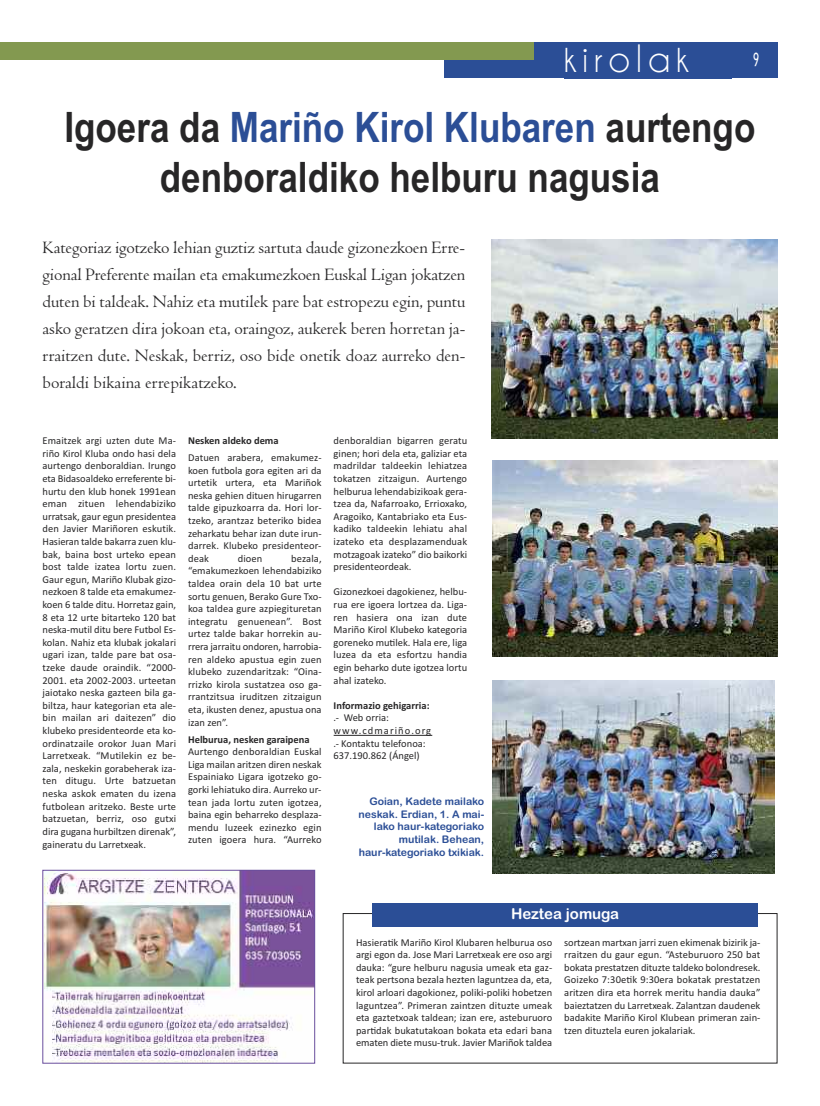
<style>
.page{position:relative;width:820px;height:1106px;background:#fff}
.page>*{position:absolute;margin:0;border:0;box-sizing:border-box;transform-origin:0 0}
.t1{font:700 42px/50px "Arial";color:#272627;text-align:center;scale:.83 1}
.t2{font:40px "Champagne&Limousines";letter-spacing:.15em;color:#fff}
.t3{font:700 19.2px "Champagne&Limousines";color:#fff;scale:.62 1}
.t4{font:18px/27px "Centaur";color:#272627;text-align:justify}
.t5{font:15px "Arial Rounded MT Bold";color:#fff}
.t6{font:10.5px/12.6px "Calibri";color:#272627;text-align:justify}
.t7{font:10.5px/12.6px "Arial Rounded MT Bold";color:#2b4e96;text-align:right}
.t8{font:700 10.5px "Calibri";color:#272627}
.s1{color:#2b4e96}
</style>
<div class="page">
<div style="left:443px;top:43px;width:334px;height:35px;background:#2b4e96"></div>
<div style="left:0;top:43px;width:533px;height:17px;background:#839950"></div>
<img style="left:491px;top:239px;width:286px;height:199px">
<img style="left:492px;top:460px;width:285px;height:197px">
<img style="left:492px;top:681px;width:282px;height:192px">
<div style="left:563px;top:45px;width:168px;height:34px;background:#2b4e96"></div>
<hr style="left:333px;top:735px;width:99px;height:1px;background:#272627">
<div style="left:372px;top:903px;width:385px;height:23px;background:#2b4e96"></div>
<img style="left:45px;top:872px;width:268px;height:189px">
<div style="left:43px;top:870px;width:272px;height:193px;border:1px solid #6a4f9d"></div>
<h2 class="t2" style="left:563px;top:35px;width:126px">kirolak</h2>
<h3 class="t3" style="left:752px;top:48px;width:12px">9</h3>
<h1 class="t1" style="left:64px;top:102px;width:833px">Igoera da <span class="s1">Mariño Kirol Klubaren</span> aurtengo denboraldiko helburu nagusia</h1>
<p class="t4" style="left:43px;top:233px;width:424px">Kategoriaz igotzeko lehian guztiz sartuta daude gizonezkoen Erre&shy;gional Preferente mailan eta emakumezkoen Euskal Ligan jokatzen duten bi taldeak. Nahiz eta mutilek pare bat estropezu egin, puntu asko geratzen dira jokoan eta, oraingoz, aukerek beren horretan ja&shy;rraitzen dute. Neskak, berriz, oso bide onetik doaz aurreko den&shy;boraldi bikaina errepikatzeko.</p>
<p class="t6" style="left:43px;top:434px;width:135px">Emaitzek argi uzten dute Ma&shy;riño Kirol Kluba ondo hasi dela aurtengo denboraldian. Irungo eta Bidasoaldeko erreferente bi&shy;hurtu den klub honek 1991ean eman zituen lehendabiziko urratsak, gaur egun presidentea den Javier Mariñoren eskutik.<br>Hasieran talde bakarra zuen klu&shy;bak, baina bost urteko epean bost talde izatea lortu zuen.<br>Gaur egun, Mariño Klubak gizo&shy;nezkoen 8 talde eta emakumez&shy;koen 6 talde ditu. Horretaz gain, 8 eta 12 urte bitarteko 120 bat neska-mutil ditu bere Futbol Es&shy;kolan. Nahiz eta klubak jokalari ugari izan, talde pare bat osa&shy;tzeke daude oraindik. “2000- 2001. eta 2002-2003. urteetan jaiotako neska gazteen bila ga&shy;biltza, haur kategorian eta ale&shy;bin mailan ari daitezen” dio klubeko presidenteorde eta ko&shy;ordinatzaile orokor Juan Mari Larretxeak. “Mutilekin ez be&shy;zala, neskekin gorabeherak iza&shy;ten ditugu. Urte batzuetan neska askok ematen du izena futbolean aritzeko. Beste urte batzuetan, berriz, oso gutxi dira gugana hurbiltzen direnak”, gaineratu du Larretxeak.</p>
<p class="t8" style="left:188px;top:434px;width:92px">Nesken aldeko dema</p>
<p class="t6" style="left:188px;top:451px;width:135px">Datuen arabera, emakumez&shy;koen futbola gora egiten ari da urtetik urtera, eta Mariñok neska gehien dituen hirugarren talde gipuzkoarra da. Hori lor&shy;tzeko, arantzaz beteriko bidea zeharkatu behar izan dute irun&shy;darrek. Klubeko presidenteor&shy;deak</p>
<p class="t6" style="left:188px;top:552px;width:135px;text-indent:103px">bezala, “emakumezkoen lehendabiziko taldea orain dela 10 bat urte sortu genuen, Berako Gure Txo&shy;koa taldea gure azpiegituretan integratu genuenean”. Bost urtez talde bakar horrekin au&shy;rrera jarraitu ondoren, harrobia&shy;ren aldeko apustua egin zuen klubeko zuzendaritzak: “Oina&shy;rrizko kirola sustatzea oso ga&shy;rrantzitsua iruditzen zitzaigun eta, ikusten denez, apustua ona izan zen”.</p>
<p class="t8" style="left:188px;top:732px;width:123px">Helburua, nesken garaipena</p>
<p class="t6" style="left:188px;top:745px;width:135px">Aurtengo denboraldian Euskal Liga mailan aritzen diren neskak Espainiako Ligara igotzeko go&shy;gorki lehiatuko dira. Aurreko ur&shy;tean jada lortu zuten igotzea, baina egin beharreko desplaza&shy;mendu luzeek ezinezko egin zuten igoera hura. “Aurreko</p>
<p class="t6" style="left:238px;top:552px;width:26px">dioen</p>
<p class="t6" style="left:333px;top:434px;width:135px">denboraldian bigarren geratu ginen; hori dela eta, galiziar eta madrildar taldeekin lehiatzea tokatzen zitzaigun. Aurtengo helburua lehendabizikoak gera&shy;tzea da, Nafarroako, Errioxako, Aragoiko, Kantabriako eta Eus&shy;kadiko taldeekin lehiatu ahal izateko eta desplazamenduak motzagoak izateko” dio baikorki presidenteordeak.</p>
<p class="t6" style="left:333px;top:585px;width:135px">Gizonezkoei dagokienez, helbu&shy;rua ere igoera lortzea da. Liga&shy;ren hasiera ona izan dute Mariño Kirol Klubeko kategoria goreneko mutilek. Hala ere, liga luzea da eta esfortzu handia egin beharko dute igotzea lortu ahal izateko.</p>
<p class="t8" style="left:333px;top:699px;width:97px">Informazio gehigarria:</p>
<p class="t6" style="left:333px;top:711px;width:99px;text-align:left">.- Web orria: www.cdmariño.org .- Kontaktu telefonoa:<br>637.190.862 (Ángel)</p>
<p class="t7" style="left:358px;top:795px;width:127px">Goian, Kadete mailako neskak. Erdian, 1. A mai&shy;lako haur-kategoriako mutilak. Behean, haur-kategoriako txikiak.</p>
<h3 class="t5" style="left:511px;top:904px;width:109px">Heztea jomuga</h3>
<p class="t6" style="left:356px;top:935px;width:197px">Hasieratik Mariño Kirol Klubaren helburua oso argi egon da. Jose Mari Larretxeak ere oso argi dauka: “gure helburu nagusia umeak eta gaz&shy;teak pertsona bezala hezten laguntzea da, eta, kirol arloari dagokionez, poliki-poliki hobetzen laguntzea”. Primeran zaintzen dituzte umeak eta gaztetxoak taldean; izan ere, asteburuoro partidak bukatutakoan bokata eta edari bana ematen diete musu-truk. Javier Mariñok taldea</p>
<p class="t6" style="left:564px;top:935px;width:197px">sortzean martxan jarri zuen ekimenak bizirik ja&shy;rraitzen du gaur egun. “Asteburuoro 250 bat bokata prestatzen dituzte taldeko bolondresek.<br>Goizeko 7:30etik 9:30era bokatak prestatzen aritzen dira eta horrek meritu handia dauka” baieztatzen du Larretxeak. Zalantzan daudenek badakite Mariño Kirol Klubean primeran zain&shy;tzen dituztela euren jokalariak.</p>
</div>
